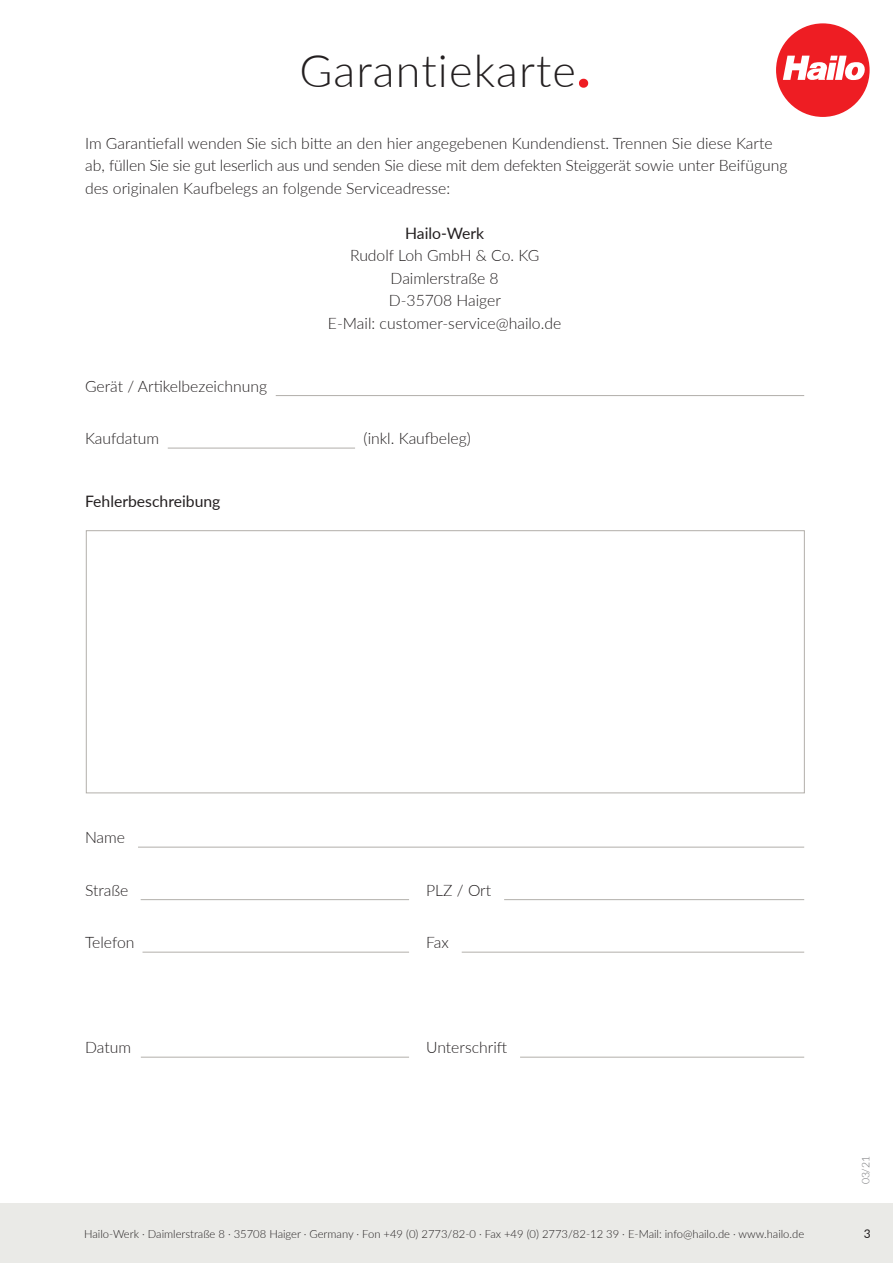
<style>
.page{position:relative;width:893px;height:1263px;background:#fff}
.page>*{position:absolute;margin:0;border:0;box-sizing:border-box;transform-origin:0 0}
.t1{font:300 45px "Lato";letter-spacing:.025em;color:#231f20}
.t2{font:300 15.75px/22.5px "Lato";color:#231f20}
.t3{font:15.75px "Lato";color:#231f20}
.t4{font:12px "Lato";color:#231f20}
.t5{font:300 11.25px "Lato";color:#231f20}
.t6{font:300 10.5px "Lato";color:#6c6d70}
.s1{font-weight:900;font-size:52.5px;color:#ee1d23}
</style>
<div class="page">
<hr style="left:276px;top:395px;width:528px;height:1px;background:#b2afaa">
<hr style="left:168px;top:448px;width:187px;height:1px;background:#b2afaa">
<hr style="left:138px;top:847px;width:666px;height:1px;background:#b2afaa">
<hr style="left:141px;top:899px;width:268px;height:1px;background:#b2afaa">
<hr style="left:504px;top:899px;width:300px;height:1px;background:#b2afaa">
<hr style="left:143px;top:952px;width:266px;height:1px;background:#b2afaa">
<hr style="left:462px;top:952px;width:342px;height:1px;background:#b2afaa">
<hr style="left:141px;top:1057px;width:268px;height:1px;background:#b2afaa">
<hr style="left:520px;top:1057px;width:284px;height:1px;background:#b2afaa">
<div style="left:86px;top:530px;width:718px;height:263px;border:1px solid #b2afaa"></div>
<div style="left:776px;top:23px;width:94px;height:94px;background:#ee1d23;border-radius:50%"></div>
<svg style="left:783px;top:56px;width:82px;height:24px"></svg>
<div style="left:0;top:1203px;width:893px;height:60px;background:#eaeae7"></div>
<p class="t1" style="left:300px;top:40px;width:292px">Garantiekarte<span class="s1">.</span></p>
<p class="t2" style="left:85px;top:131px;width:704px">Im Garantiefall wenden Sie sich bitte an den hier angegebenen Kundendienst. Trennen Sie diese Karte ab, füllen Sie sie gut leserlich aus und senden Sie diese mit dem defekten Steiggerät sowie unter Beifügung des originalen Kaufbelegs an folgende Serviceadresse:</p>
<p class="t3" style="left:405px;top:222px;width:81px">Hailo-Werk</p>
<p class="t2" style="left:350px;top:244px;width:191px">Rudolf Loh GmbH &amp; Co. KG</p>
<p class="t2" style="left:391px;top:266px;width:110px">Daimlerstraße 8</p>
<p class="t2" style="left:389px;top:289px;width:114px">D-35708 Haiger</p>
<p class="t2" style="left:328px;top:311px;width:235px">E-Mail: customer-service@hailo.de</p>
<p class="t2" style="left:85px;top:374px;width:184px">Gerät / Artikelbezeichnung</p>
<p class="t2" style="left:85px;top:427px;width:76px">Kaufdatum</p>
<p class="t2" style="left:364px;top:427px;width:109px">(inkl. Kaufbeleg)</p>
<p class="t3" style="left:85px;top:490px;width:137px">Fehlerbeschreibung</p>
<p class="t2" style="left:85px;top:826px;width:42px">Name</p>
<p class="t2" style="left:85px;top:878px;width:45px">Straße</p>
<p class="t2" style="left:426px;top:878px;width:67px">PLZ / Ort</p>
<p class="t2" style="left:85px;top:931px;width:51px">Telefon</p>
<p class="t2" style="left:426px;top:931px;width:24px">Fax</p>
<p class="t2" style="left:85px;top:1036px;width:47px">Datum</p>
<p class="t2" style="left:426px;top:1036px;width:83px">Unterschrift</p>
<p class="t6" style="left:858px;top:1184px;width:30px;rotate:-90deg">03/21</p>
<p class="t5" style="left:84px;top:1226px;width:721px">Hailo-Werk · Daimlerstraße 8 · 35708 Haiger · Germany · Fon +49 (0) 2773/82-0 · Fax +49 (0) 2773/82-12 39 · E-Mail: info@hailo.de · www.hailo.de</p>
<p class="t4" style="left:864px;top:1225px;width:8px">3</p>
</div>
